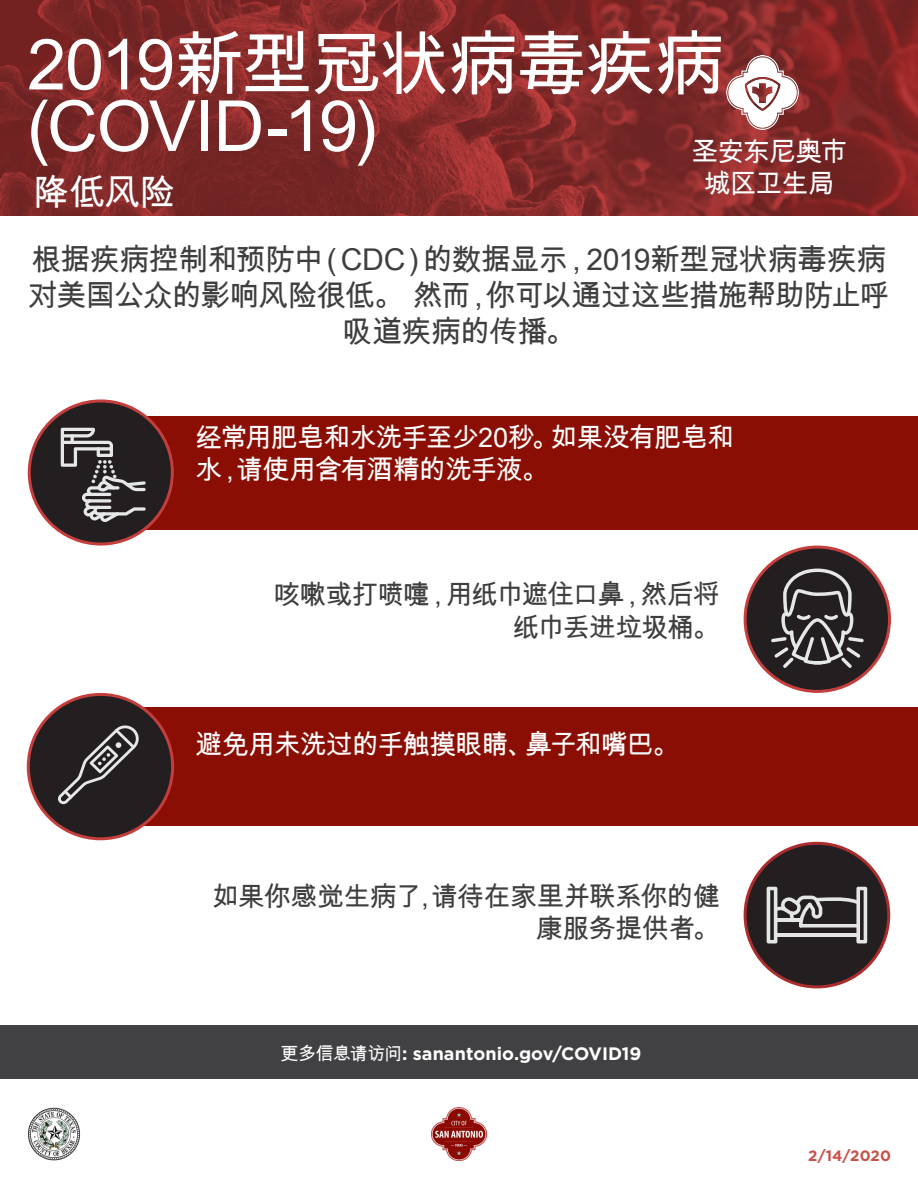
<style>
.page{position:relative;width:918px;height:1188px;background:#fff}
.page>*{position:absolute;margin:0;border:0;box-sizing:border-box;transform-origin:0 0}
.t1{font:70.5px/61.5px "Arial Unicode MS";letter-spacing:-.02em;color:#fff}
.t2{font:36px "Arial Unicode MS";color:#fff}
.t3{font:30px/36px "Arial Unicode MS";letter-spacing:-.035em;color:#3e3e3f;text-align:center}
.t4{font:27px/32.4px "Arial Unicode MS";letter-spacing:-.04em;color:#fff}
.t5{font:27px/32.4px "Arial Unicode MS";letter-spacing:-.035em;color:#3e3e3f;text-align:right}
.t6{font:700 18px "Gotham";color:#fff}
.t7{font:700 15px "Gotham";letter-spacing:.005em;color:#c8524a}
.s1{font-family:"Arial Unicode MS";font-weight:400}
</style>
<div class="page">
<div style="left:98px;top:416px;width:820px;height:113px;background:#8b0e04"></div>
<div style="left:98px;top:707px;width:820px;height:119px;background:#8b0e04"></div>
<div style="left:0;top:1025px;width:918px;height:54px;background:#414042"></div>
<img style="left:0;top:0;width:918px;height:216px">
<img style="left:432px;top:1107px;width:54px;height:54px">
<img style="left:28px;top:1107px;width:52px;height:54px">
<img style="left:634px;top:56px;width:257px;height:113px">
<div style="left:28px;top:694px;width:145px;height:145px;background:#231f20;border-radius:50%"></div>
<div style="left:27px;top:693px;width:147px;height:147px;border:3px solid #c43e3d;border-radius:50%"></div>
<svg style="left:58px;top:725px;width:81px;height:79px"></svg>
<div style="left:29px;top:401px;width:143px;height:143px;background:#231f20;border-radius:50%"></div>
<div style="left:28px;top:399px;width:146px;height:147px;border:3px solid #c43e3d;border-radius:50%"></div>
<div style="left:745px;top:547px;width:145px;height:144px;background:#231f20;border-radius:50%"></div>
<div style="left:744px;top:546px;width:147px;height:147px;border:3px solid #c43e3d;border-radius:50%"></div>
<svg style="left:61px;top:428px;width:85px;height:94px"></svg>
<svg style="left:771px;top:569px;width:93px;height:99px"></svg>
<div style="left:745px;top:843px;width:144px;height:144px;background:#231f20;border-radius:50%"></div>
<div style="left:744px;top:842px;width:146px;height:146px;border:3px solid #aa2c2c;border-radius:50%"></div>
<svg style="left:767px;top:887px;width:100px;height:56px"></svg>
<p class="t1" style="left:27px;top:32px;width:700px">2019新型冠状病毒疾病(COVID-19)</p>
<p class="t2" style="left:33px;top:166px;width:144px">降低风险</p>
<p class="t3" style="left:29px;top:241px;width:862px">根据疾病控制和预防中（CDC）的数据显示，2019新型冠状病毒疾病对美国公众的影响风险很低。 然而，你可以通过这些措施帮助防止呼吸道疾病的传播。</p>
<p class="t4" style="left:691px;top:135px;width:158px">圣安东尼奥市</p>
<p class="t4" style="left:704px;top:167px;width:133px">城区卫生局</p>
<p class="t4" style="left:195px;top:421px;width:540px">经常用肥皂和水洗手至少20秒。如果没有肥皂和水，请使用含有酒精的洗手液。</p>
<p class="t5" style="left:273px;top:578px;width:448px">咳嗽或打喷嚏，用纸巾遮住口鼻，然后将纸巾丢进垃圾桶。</p>
<p class="t4" style="left:195px;top:728px;width:486px">避免用未洗过的手触摸眼睛、鼻子和嘴巴。</p>
<p class="t5" style="left:212px;top:880px;width:510px">如果你感觉生病了，请待在家里并联系你的健康服务提供者。</p>
<p class="t6" style="left:281px;top:1043px;width:362px"><span class="s1">更多信息请访问</span>: sanantonio.gov/COVID19</p>
<p class="t7" style="left:808px;top:1147px;width:84px">2/14/2020</p>
</div>
